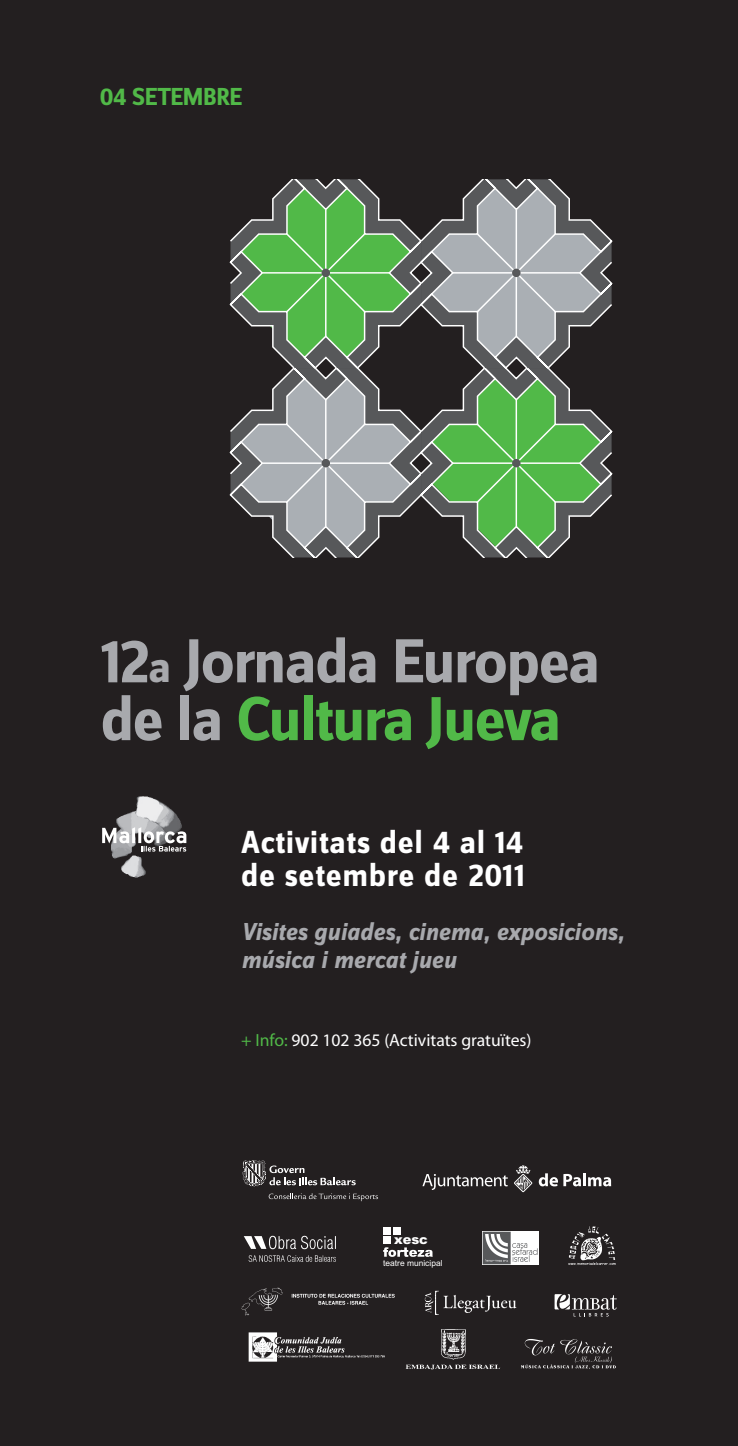
<style>
.page{position:relative;width:738px;height:1446px;background:#fff}
.page>*{position:absolute;margin:0;border:0;box-sizing:border-box;transform-origin:0 0}
.t1{font:500 64.5px/57.8px "Zine Sans Dis";letter-spacing:-.025em;color:#a8a9ad}
.t2{font:700 33.2px/33.2px "Zine Sans Dis";letter-spacing:.02em;color:#fff}
.t3{font:700 25.6px "Zine Sans Dis";letter-spacing:-.015em;color:#51b948}
.t4{font:italic 500 25.5px/27.8px "Zine Sans Dis";color:#a8a9ad}
.t5{font:17.6px "Myriad Pro";color:#fff}
.t6{font:900 13px "Arial";color:#fff}
.t7{font:8.4px "Arial";color:#fff}
.s1{font-size:46.3px}
.s2{color:#51b948}
</style>
<div class="page">
<div style="left:0;top:0;width:737px;height:1446px;background:#231f20"></div>
<svg style="left:229px;top:180px;width:382px;height:377px"></svg>
<svg style="left:511px;top:269px;width:9px;height:8px"></svg>
<img style="left:111px;top:797px;width:70px;height:80px">
<svg style="left:102px;top:827px;width:84px;height:24px"></svg>
<svg style="left:422px;top:1174px;width:85px;height:16px"></svg>
<svg style="left:538px;top:1173px;width:19px;height:13px"></svg>
<svg style="left:563px;top:1173px;width:47px;height:13px"></svg>
<svg style="left:514px;top:1165px;width:18px;height:27px"></svg>
<svg style="left:554px;top:1294px;width:62px;height:22px"></svg>
<img style="left:521px;top:1339px;width:95px;height:30px">
<img style="left:241px;top:1287px;width:154px;height:28px">
<img style="left:568px;top:1226px;width:48px;height:39px">
<img style="left:482px;top:1231px;width:56px;height:33px">
<img style="left:248px;top:1332px;width:137px;height:30px">
<img style="left:424px;top:1290px;width:93px;height:25px">
<svg style="left:243px;top:1236px;width:92px;height:26px"></svg>
<svg style="left:383px;top:1247px;width:49px;height:10px"></svg>
<div style="left:383px;top:1227px;width:7px;height:7px;background:#fff"></div>
<div style="left:393px;top:1227px;width:7px;height:7px;background:#fff"></div>
<div style="left:383px;top:1237px;width:7px;height:7px;background:#fff"></div>
<img style="left:405px;top:1329px;width:95px;height:40px">
<svg style="left:242px;top:1160px;width:136px;height:42px"></svg>
<p class="t3" style="left:100px;top:83px;width:144px">04 SETEMBRE</p>
<h1 class="t1" style="left:100px;top:635px;width:501px">12<span class="s1">a</span> Jornada Europea de la <span class="s2">Cultura Jueva</span></h1>
<h2 class="t2" style="left:241px;top:827px;width:285px">Activitats del 4 al 14 de setembre de 2011</h2>
<p class="t4" style="left:241px;top:919px;width:384px">Visites guiades, cinema, exposicions, música i mercat jueu</p>
<p class="t5" style="left:241px;top:1029px;width:292px"><span class="s2">+ Info:</span> 902 102 365 (Activitats gratuïtes)</p>
<p class="t6" style="left:394px;top:1231px;width:35px">xesc</p>
<p class="t7" style="left:383px;top:1257px;width:61px">teatre municipal</p>
</div>
